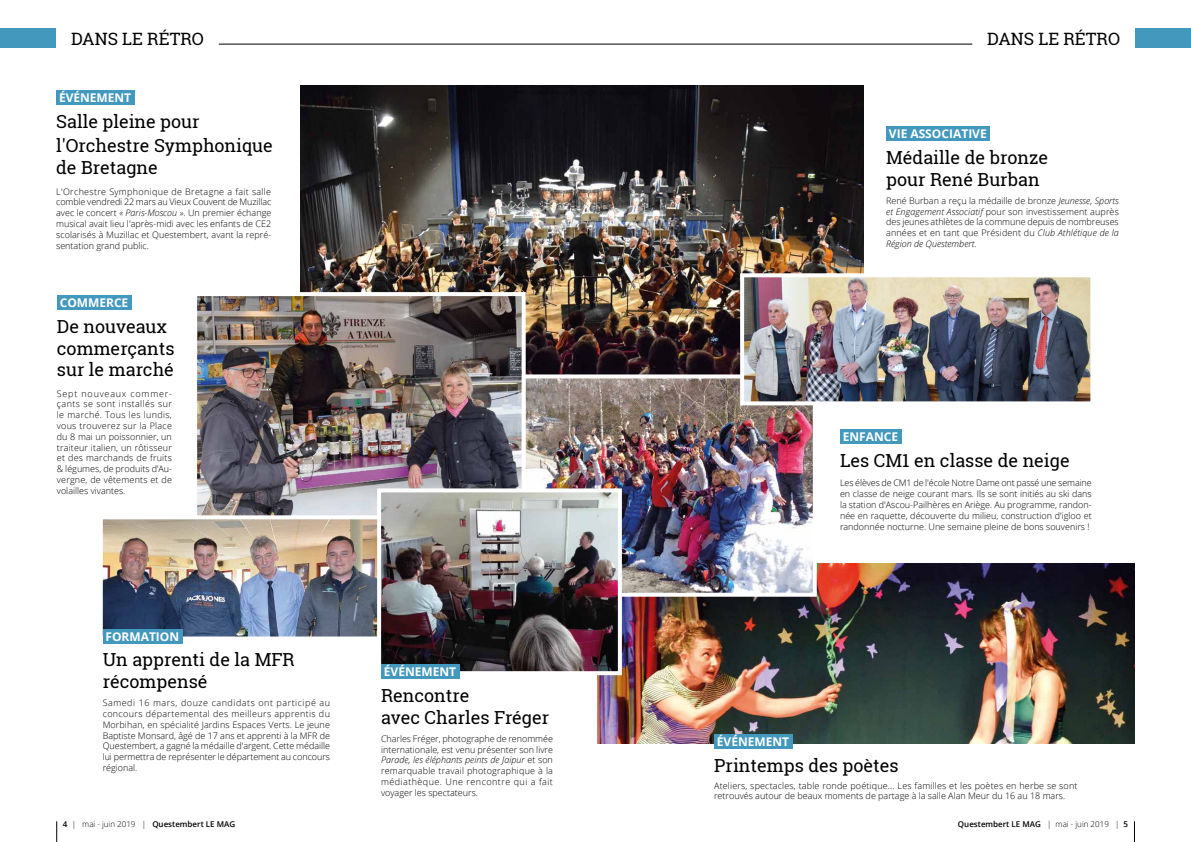
<style>
.page{position:relative;width:1191px;height:842px;background:#fff}
.page>*{position:absolute;margin:0;border:0;box-sizing:border-box;transform-origin:0 0}
.t1{font:18px/21.6px "Roboto Slab";color:#000}
.t2{font:17px "Roboto Slab";color:#000}
.t3{font:700 12px "Open Sans";letter-spacing:-.005em;color:#fff}
.t4{font:300 9px/10.8px "Open Sans";color:#000;text-align:justify}
.t5{font:300 9px/10.8px "Open Sans";letter-spacing:.02em;color:#000}
.t6{font:600 8px "Open Sans";color:#000}
.s1{font-style:italic}
.s2{font-weight:300}
</style>
<div class="page">
<img style="left:300px;top:85px;width:563px;height:289px">
<img style="left:597px;top:564px;width:537px;height:179px">
<img style="left:198px;top:297px;width:323px;height:218px">
<div style="left:193px;top:292px;width:333px;height:228px;border:4px solid #fff"></div>
<img style="left:104px;top:520px;width:273px;height:115px">
<div style="left:99px;top:515px;width:319px;height:125px;border:4px solid #fff"></div>
<img style="left:527px;top:379px;width:284px;height:213px">
<div style="left:522px;top:374px;width:294px;height:223px;border:4px solid #fff"></div>
<img style="left:745px;top:278px;width:344px;height:122px">
<div style="left:740px;top:273px;width:354px;height:132px;border:4px solid #fff"></div>
<img style="left:382px;top:493px;width:235px;height:177px">
<div style="left:377px;top:488px;width:245px;height:187px;border:4px solid #fff"></div>
<div style="left:0;top:29px;width:56px;height:19px;background:#4398be"></div>
<hr style="left:219px;top:44px;width:753px;height:1px;background:#000">
<div style="left:1134px;top:29px;width:57px;height:19px;background:#4398be"></div>
<svg style="left:56px;top:821px;width:1px;height:21px"></svg>
<svg style="left:1134px;top:821px;width:1px;height:21px"></svg>
<div style="left:714px;top:735px;width:78px;height:14px;background:#4398be"></div>
<div style="left:56px;top:91px;width:78px;height:14px;background:#4398be"></div>
<div style="left:840px;top:429px;width:61px;height:14px;background:#4398be"></div>
<div style="left:57px;top:296px;width:74px;height:14px;background:#4398be"></div>
<div style="left:103px;top:629px;width:79px;height:14px;background:#4398be"></div>
<div style="left:886px;top:127px;width:104px;height:14px;background:#4398be"></div>
<div style="left:381px;top:664px;width:78px;height:15px;background:#4398be"></div>
<h2 class="t2" style="left:71px;top:27px;width:134px">DANS LE RÉTRO</h2>
<h2 class="t2" style="left:987px;top:27px;width:134px">DANS LE RÉTRO</h2>
<h3 class="t3" style="left:59px;top:89px;width:74px">ÉVÉNEMENT</h3>
<h1 class="t1" style="left:56px;top:109px;width:218px;line-height:24.4px">Salle pleine pour l'Orchestre Symphonique</h1>
<h1 class="t1" style="left:56px;top:156px;width:103px">de Bretagne</h1>
<p class="t4" style="left:56px;top:186px;width:217px">L'Orchestre Symphonique de Bretagne a fait salle comble vendredi 22 mars au Vieux Couvent de Muzillac avec le concert <span class="s1">« Paris-Moscou »</span>. Un premier échange musical avait lieu l'après-midi avec les enfants de CE2 scolarisés à Muzillac et Questembert, avant la repré&shy;sentation grand public.</p>
<h3 class="t3" style="left:60px;top:294px;width:70px">COMMERCE</h3>
<h1 class="t1" style="left:57px;top:315px;width:119px">De nouveaux commerçants sur le marché</h1>
<p class="t4" style="left:57px;top:388px;width:117px">Sept nouveaux commer&shy;çants se sont installés sur le marché. Tous les lundis, vous trouverez sur la Place du 8 mai un poissonnier, un traiteur italien, un rôtisseur et des marchands de fruits &amp; légumes, de produits d’Au&shy;vergne, de vêtements et de volailles vivantes.</p>
<h3 class="t3" style="left:106px;top:628px;width:75px">FORMATION</h3>
<h1 class="t1" style="left:103px;top:649px;width:194px">Un apprenti de la MFR récompensé</h1>
<p class="t4" style="left:103px;top:697px;width:229px">Samedi 16 mars, douze candidats ont participé au concours départemental des meilleurs apprentis du Morbihan, en spécialité Jardins Espaces Verts. Le jeune Baptiste Monsard, âgé de 17 ans et apprenti à la MFR de Questembert, a gagné la médaille d'argent. Cette médaille lui permettra de représenter le département au concours régional.</p>
<h3 class="t3" style="left:384px;top:663px;width:74px">ÉVÉNEMENT</h3>
<h1 class="t1" style="left:381px;top:684px;width:170px">Rencontre<br>avec Charles Fréger</h1>
<p class="t4" style="left:381px;top:733px;width:173px">Charles Fréger, photographe de renommée internationale, est venu présenter son livre <span class="s1">Parade, les éléphants peints de Jaipur</span> et son remarquable travail photographique à la médiathèque. Une rencontre qui a fait voyager les spectateurs.</p>
<h3 class="t3" style="left:889px;top:125px;width:99px">VIE ASSOCIATIVE</h3>
<h1 class="t1" style="left:886px;top:147px;width:163px">Médaille de bronze pour René Burban</h1>
<p class="t4" style="left:886px;top:195px;width:234px">René Burban a reçu la médaille de bronze <span class="s1">Jeunesse, Sports et Engagement Associatif</span> pour son investissement auprès des jeunes athlètes de la commune depuis de nombreuses années et en tant que Président du <span class="s1">Club Athlétique de la Région de Questembert</span>.</p>
<h3 class="t3" style="left:843px;top:428px;width:57px">ENFANCE</h3>
<h1 class="t1" style="left:840px;top:449px;width:231px">Les CM1 en classe de neige</h1>
<p class="t4" style="left:840px;top:477px;width:253px">Les élèves de CM1 de l'école Notre Dame ont passé une semaine en classe de neige courant mars. Ils se sont initiés au ski dans la station d'Ascou-Pailhères en Ariège. Au programme, randon&shy;née en raquette, découverte du milieu, construction d'igloo et randonnée nocturne. Une semaine pleine de bons souvenirs !</p>
<h3 class="t3" style="left:717px;top:733px;width:74px">ÉVÉNEMENT</h3>
<h1 class="t1" style="left:714px;top:755px;width:186px">Printemps des poètes</h1>
<p class="t5" style="left:714px;top:780px;width:365px">Ateliers, spectacles, table ronde poétique... Les familles et les poètes en herbe se sont retrouvés autour de beaux moments de partage à la salle Alan Meur du 16 au 18 mars.</p>
<p class="t6" style="left:63px;top:819px;width:174px">4 <span class="s2">| mai - juin 2019 |</span> Questembert LE MAG</p>
<p class="t6" style="left:958px;top:819px;width:172px">Questembert LE MAG <span class="s2">| mai - juin 2019 |</span> 5</p>
</div>
